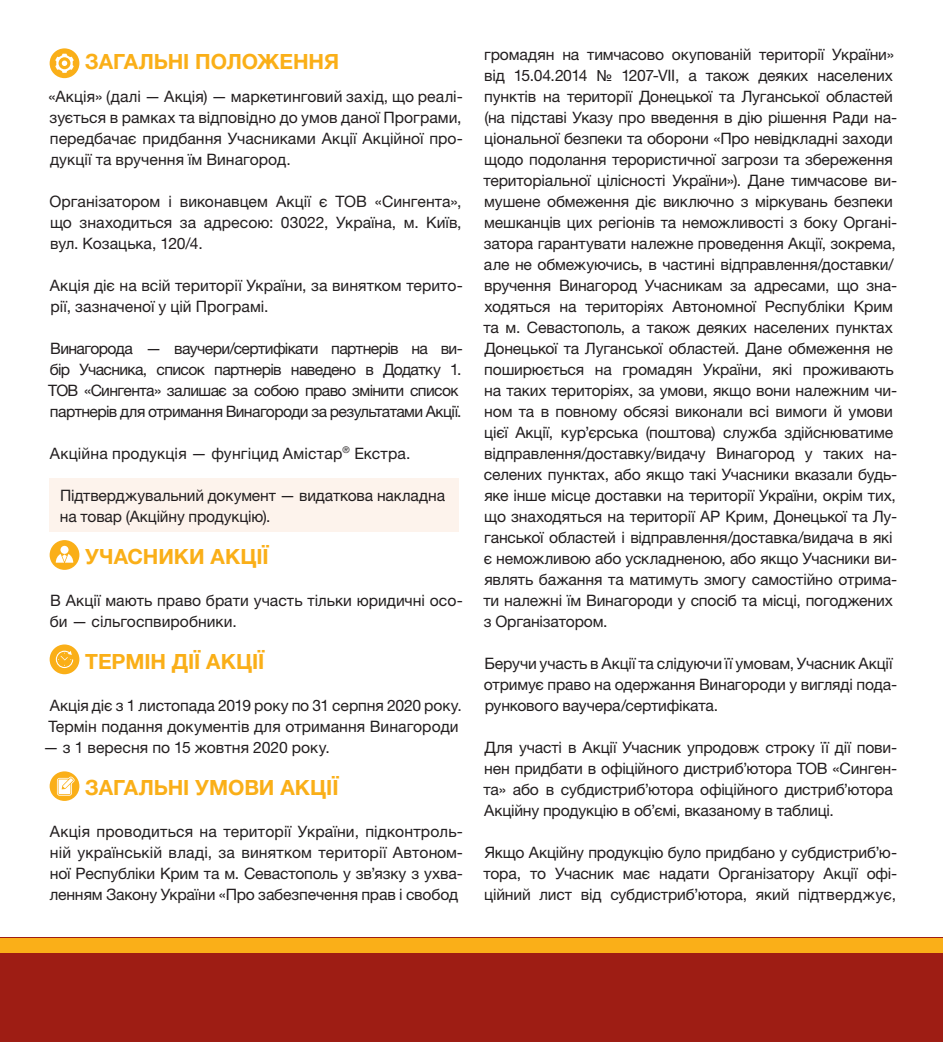
<style>
.page{position:relative;width:943px;height:1042px;background:#fff}
.page>*{position:absolute;margin:0;border:0;box-sizing:border-box;transform-origin:0 0}
.t1{font:700 21px "Helvetica Neue LTW1 G";letter-spacing:-.005em;color:#faaf18}
.t2{font:15.75px/21px "Helvetica Neue LTW1 G";letter-spacing:-.01em;color:#231f20}
.t3{font:15.75px/21px "Helvetica Neue LTW1 G";letter-spacing:-.04em;color:#231f20}
.t4{font:15.75px "Helvetica Neue LTW1 G";letter-spacing:.015em;color:#231f20}
</style>
<div class="page">
<div style="left:0;top:938px;width:943px;height:104px;background:#9e1d14"></div>
<div style="left:0;top:938px;width:943px;height:14px;background:#faaf18"></div>
<div style="left:50px;top:478px;width:409px;height:53px;background:#fdf3ec"></div>
<div style="left:50px;top:48px;width:29px;height:30px;background:#faaf18;border-radius:50%"></div>
<svg style="left:55px;top:54px;width:19px;height:19px"></svg>
<div style="left:50px;top:540px;width:29px;height:30px;background:#faaf18;border-radius:50%"></div>
<svg style="left:56px;top:546px;width:17px;height:17px"></svg>
<div style="left:50px;top:644px;width:29px;height:30px;background:#faaf18;border-radius:50%"></div>
<svg style="left:56px;top:651px;width:17px;height:17px"></svg>
<div style="left:50px;top:771px;width:29px;height:30px;background:#faaf18;border-radius:50%"></div>
<svg style="left:57px;top:776px;width:18px;height:20px"></svg>
<h1 class="t1" style="left:85px;top:49px;width:255px">ЗАГАЛЬНІ ПОЛОЖЕННЯ</h1>
<p class="t2" style="left:48px;top:85px;width:416px;text-align:justify">«Акція» (далі — Акція) — маркетинговий захід, що реалі&shy;зується в рамках та відповідно до умов даної Програми, передбачає придбання Учасниками Акції Акційної про&shy;дукції та вручення їм Винагород.</p>
<p class="t2" style="left:50px;top:190px;width:413px;text-align:justify">Організатором і виконавцем Акції є ТОВ «Сингента», що знаходиться за адресою: 03022, Україна, м. Київ, вул. Козацька, 120/4.</p>
<p class="t2" style="left:50px;top:274px;width:414px">Акція діє на всій території України, за винятком терито&shy;рії, зазначеної у цій Програмі.</p>
<p class="t3" style="left:48px;top:337px;width:416px">Винагорода — ваучери/сертифікати партнерів на ви&shy;бір Учасника, список партнерів наведено в Додатку 1.<br>ТОВ «Сингента» залишає за собою право змінити список партнерів для отримання Винагороди за результатами Акції.</p>
<p class="t4" style="left:50px;top:443px;width:362px">Акційна продукція — фунгіцид Амістар<sup>®</sup> Екстра.</p>
<p class="t2" style="left:60px;top:484px;width:386px">Підтверджувальний документ — видаткова накладна на товар (Акційну продукцію).</p>
<h1 class="t1" style="left:85px;top:543px;width:185px">УЧАСНИКИ АКЦІЇ</h1>
<p class="t2" style="left:50px;top:589px;width:414px">В Акції мають право брати участь тільки юридичні осо&shy;би — сільгоспвиробники.</p>
<h1 class="t1" style="left:85px;top:648px;width:181px">ТЕРМІН ДІЇ АКЦІЇ</h1>
<p class="t2" style="left:48px;top:694px;width:415px">Акція діє з 1 листопада 2019 року по 31 серпня 2020 року.<br>Термін подання документів для отримання Винагороди</p>
<p class="t2" style="left:43px;top:736px;width:288px">— з 1 вересня по 15 жовтня 2020 року.</p>
<h1 class="t1" style="left:85px;top:774px;width:255px">ЗАГАЛЬНІ УМОВИ АКЦІЇ</h1>
<p class="t2" style="left:50px;top:820px;width:414px;text-align:justify">Акція проводиться на території України, підконтроль&shy;ній українській владі, за винятком території Автоном&shy;ної Республіки Крим та м. Севастополь у зв’язку з ухва&shy;ленням Закону України «Про забезпечення прав і свобод</p>
<p class="t2" style="left:483px;top:43px;width:415px">громадян на тимчасово окупованій території України» від 15.04.2014 № 1207-VII, а також деяких населених пунктів на території Донецької та Луганської областей (на підставі Указу про введення в дію рішення Ради на&shy;ціональної безпеки та оборони «Про невідкладні заходи щодо подолання терористичної загрози та збереження територіальної цілісності України»). Дане тимчасове ви&shy;мушене обмеження діє виключно з міркувань безпеки мешканців цих регіонів та неможливості з боку Органі&shy;затора гарантувати належне проведення Акції, зокрема, але не обмежуючись, в частині відправлення/доставки/ вручення Винагород Учасникам за адресами, що зна&shy;ходяться на територіях Автономної Республіки Крим та м. Севастополь, а також деяких населених пунктах Донецької та Луганської областей. Дане обмеження не поширюється на громадян України, які проживають на таких територіях, за умови, якщо вони належним чи&shy;ном та в повному обсязі виконали всі вимоги й умови цієї Акції, кур’єрська (поштова) служба здійснюватиме відправлення/доставку/видачу Винагород у таких на&shy;селених пунктах, або якщо такі Учасники вказали будь&shy;яке інше місце доставки на території України, окрім тих, що знаходяться на території АР Крим, Донецької та Лу&shy;ганської областей і відправлення/доставка/видача в які є неможливою або ускладненою, або якщо Учасники ви&shy;являть бажання та матимуть змогу самостійно отрима&shy;ти належні їм Винагороди у спосіб та місці, погоджених з Організатором.</p>
<p class="t2" style="left:483px;top:652px;width:415px">Беручи участь в Акції та слідуючи її умовам, Учасник Акції отримує право на одержання Винагороди у вигляді пода&shy;рункового ваучера/сертифіката.</p>
<p class="t2" style="left:483px;top:736px;width:415px">Для участі в Акції Учасник упродовж строку її дії пови&shy;нен придбати в офіційного дистриб’ютора ТОВ «Синген&shy;та» або в субдистриб’ютора офіційного дистриб’ютора Акційну продукцію в об’ємі, вказаному в таблиці.</p>
<p class="t2" style="left:483px;top:841px;width:415px;text-align:justify">Якщо Акційну продукцію було придбано у субдистриб’ю&shy;тора, то Учасник має надати Організатору Акції офі&shy;ційний лист від субдистриб’ютора, який підтверджує,</p>
</div>
